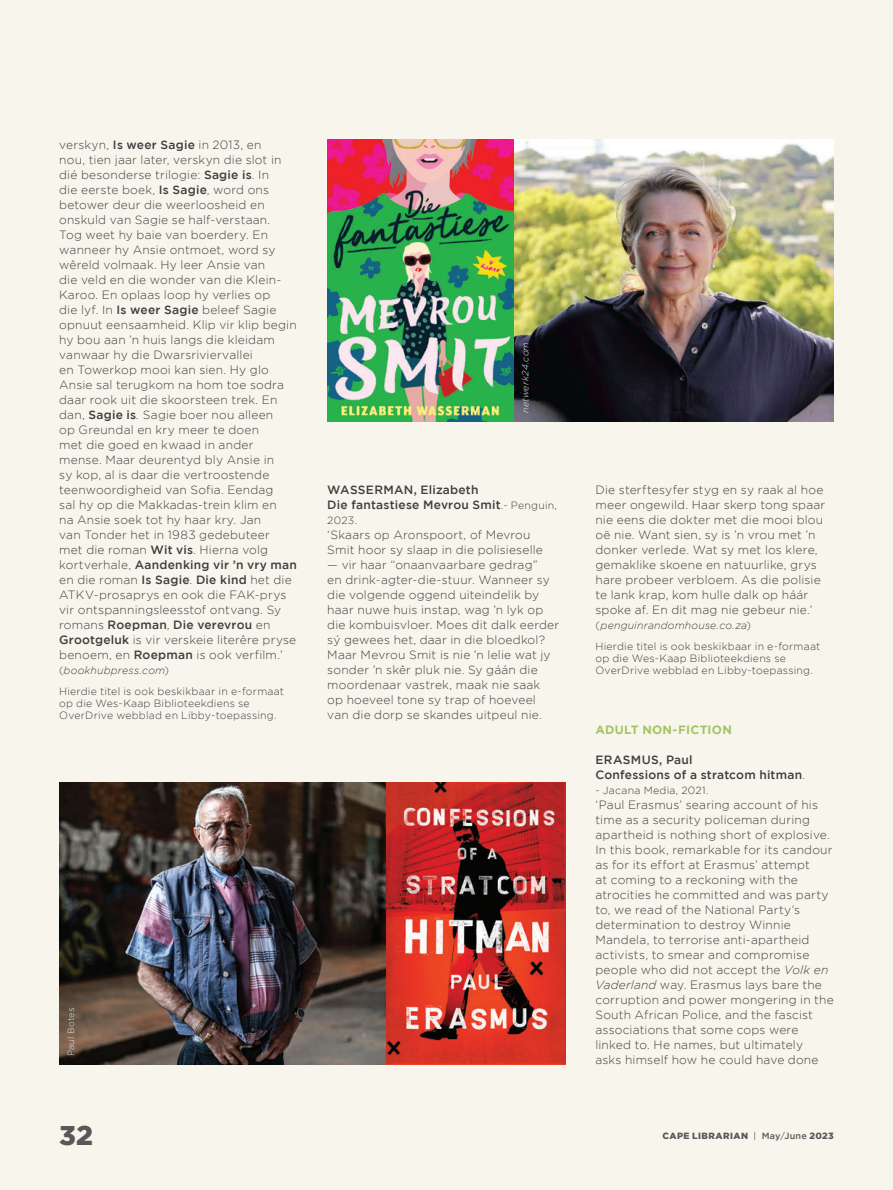
<style>
.page{position:relative;width:893px;height:1190px;background:#fff}
.page>*{position:absolute;margin:0;border:0;box-sizing:border-box;transform-origin:0 0}
.t1{font:900 27px "Gotham";color:#57585a}
.t2{font:300 12px/15px "Gotham";letter-spacing:.015em;color:#3e3e3f}
.t3{font:500 12px "Gotham";letter-spacing:.02em;color:#3e3e3f}
.Body_Copy{font:700 12px "Gotham";letter-spacing:.02em;color:#a5c364}
.t4{font:300 10.5px/12px "Gotham";letter-spacing:.02em;color:#3e3e3f}
.t5{font:italic 300 10.5px "Gotham";letter-spacing:.02em;color:#3e3e3f}
.t6{font:900 9px "Gotham";letter-spacing:.045em;color:#57585a}
.t7{font:italic 300 9px "Gotham";letter-spacing:.025em;color:#e6e7e9}
.t8{font:300 9px "Gotham";letter-spacing:.025em;color:#e6e7e9}
.s1{font-weight:500}
.s2{font-style:italic}
.s3{font-style:normal}
.s4{font-weight:300;font-size:10.5px}
.s5{font-weight:400}
</style>
<div class="page">
<div style="left:0;top:0;width:892px;height:1190px;background:#f8f6ec"></div>
<img style="left:327px;top:140px;width:506px;height:282px">
<img style="left:59px;top:782px;width:506px;height:283px">
<p class="t2" style="left:59px;top:137px;width:239px">verskyn, <span class="s1">Is weer Sagie</span> in 2013, en<br>nou, tien jaar later, verskyn die slot in dié besonderse trilogie: <span class="s1">Sagie is</span>. In<br>die eerste boek, <span class="s1">Is Sagie</span>, word ons betower deur die weerloosheid en onskuld van Sagie se half-verstaan.<br>Tog weet hy baie van boerdery. En wanneer hy Ansie ontmoet, word sy wêreld volmaak. Hy leer Ansie van<br>die veld en die wonder van die Klein-Karoo. En oplaas loop hy verlies op<br>die lyf. In <span class="s1">Is weer Sagie</span> beleef Sagie opnuut eensaamheid. Klip vir klip begin hy bou aan ’n huis langs die kleidam vanwaar hy die Dwarsriviervallei<br>en Towerkop mooi kan sien. Hy glo Ansie sal terugkom na hom toe sodra daar rook uit die skoorsteen trek. En dan, <span class="s1">Sagie is</span><span class="s2">.</span> Sagie boer nou alleen<br>op Greundal en kry meer te doen<br>met die goed en kwaad in ander mense. Maar deurentyd bly Ansie in<br>sy kop, al is daar die vertroostende teenwoordigheid van Sofia. Eendag<br>sal hy op die Makkadas-trein klim en<br>na Ansie soek tot hy haar kry. Jan<br>van Tonder het in 1983 gedebuteer<br>met die roman <span class="s1">Wit vis</span>. Hierna volg kortverhale, <span class="s1">Aandenking vir ’n vry man </span>en die roman <span class="s1">Is Sagie</span>. <span class="s1">Die kind</span> het die ATKV-prosaprys en ook die FAK-prys vir ontspanningsleesstof ontvang. Sy romans <span class="s1">Roepman</span>, <span class="s1">Die verevrou</span> en <span class="s1">Grootgeluk</span> is vir verskeie literêre pryse benoem, en <span class="s1">Roepman</span> is ook verfilm.’</p>
<p class="t5" style="left:59px;top:664px;width:111px"><span class="s3">(</span>bookhubpress.com<span class="s3">)</span></p>
<p class="t4" style="left:59px;top:685px;width:226px">Hierdie titel is ook beskikbaar in e-formaat</p>
<p class="t4" style="left:59px;top:697px;width:219px">op die Wes-Kaap Biblioteekdiens se<br>OverDrive webblad en Libby-toepassing.</p>
<p class="t7" style="left:520px;top:413px;width:73px;rotate:-90deg">netwerk24.com</p>
<p class="t3" style="left:327px;top:483px;width:153px">WASSERMAN, Elizabeth</p>
<p class="t3" style="left:327px;top:498px;width:231px">Die fantastiese Mevrou Smit<span class="s4">.- Penguin,</span></p>
<p class="t4" style="left:327px;top:514px;width:31px">2023.</p>
<p class="t2" style="left:327px;top:527px;width:217px">‘Skaars op Aronspoort, of Mevrou<br>Smit hoor sy slaap in die polisieselle</p>
<p class="t2" style="left:327px;top:557px;width:233px">— vir haar “onaanvaarbare gedrag”<br>en drink-agter-die-stuur. Wanneer sy die volgende oggend uiteindelik by haar nuwe huis instap, wag ’n lyk op die kombuisvloer. Moes dit dalk eerder sý gewees het, daar in die bloedkol?<br>Maar Mevrou Smit is nie ’n lelie wat jy sonder ’n skêr pluk nie. Sy gáán die moordenaar vastrek, maak nie saak<br>op hoeveel tone sy trap of hoeveel van die dorp se skandes uitpeul nie.</p>
<p class="t8" style="left:66px;top:1056px;width:50px;rotate:-90deg">Paul Botes</p>
<p class="t2" style="left:595px;top:482px;width:231px">Die sterftesyfer styg en sy raak al hoe meer ongewild. Haar skerp tong spaar nie eens die dokter met die mooi blou oë nie. Want sien, sy is ’n vrou met ’n donker verlede. Wat sy met los klere, gemaklike skoene en natuurlike, grys hare probeer verbloem. As die polisie te lank krap, kom hulle dalk op háár spoke af. En dit mag nie gebeur nie.’</p>
<p class="t5" style="left:595px;top:620px;width:157px"><span class="s3">(</span>penguinrandomhouse.co.za<span class="s3">)</span></p>
<p class="t4" style="left:595px;top:640px;width:226px">Hierdie titel is ook beskikbaar in e-formaat</p>
<p class="t4" style="left:595px;top:652px;width:219px">op die Wes-Kaap Biblioteekdiens se<br>OverDrive webblad en Libby-toepassing.</p>
<p class="Body_Copy" style="left:595px;top:723px;width:138px">ADULT NON-FICTION</p>
<p class="t3" style="left:595px;top:753px;width:99px">ERASMUS, Paul</p>
<p class="t3" style="left:595px;top:768px;width:211px">Confessions of a stratcom hitman<span class="s4">.</span></p>
<p class="t4" style="left:595px;top:784px;width:115px">- Jacana Media, 2021.</p>
<p class="t2" style="left:595px;top:797px;width:240px">‘Paul Erasmus’ searing account of his time as a security policeman during apartheid is nothing short of explosive.<br>In this book, remarkable for its candour as for its effort at Erasmus’ attempt<br>at coming to a reckoning with the atrocities he committed and was party to, we read of the National Party’s determination to destroy Winnie Mandela, to terrorise anti-apartheid activists, to smear and compromise people who did not accept the <span class="s2">Volk en Vaderland</span> way. Erasmus lays bare the corruption and power mongering in the South African Police, and the fascist associations that some cops were linked to. He names, but ultimately<br>asks himself how he could have done</p>
<h1 class="t1" style="left:59px;top:1120px;width:35px">32</h1>
<p class="t6" style="left:662px;top:1131px;width:173px">CAPE LIBRARIAN <span class="s5">|</span> <span class="s1">May</span><span class="s5">/</span><span class="s1">June</span> 2023</p>
</div>
